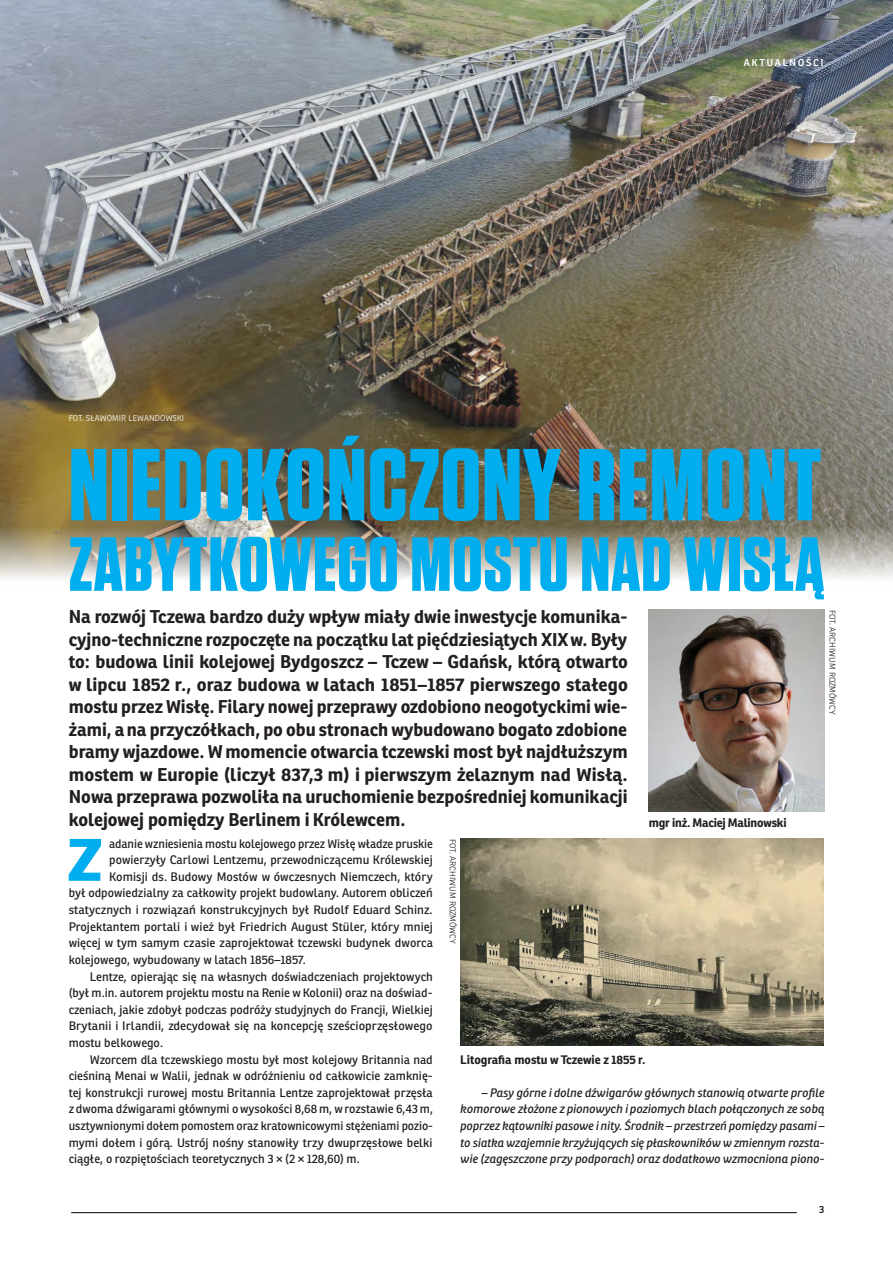
<style>
.page{position:relative;width:893px;height:1263px;background:#fff}
.page>*{position:absolute;margin:0;border:0;box-sizing:border-box;transform-origin:0 0}
.t1{font:700 102px "Tungsten";letter-spacing:.01em;color:#00aeef}
.t2{font:700 76.5px "Tungsten";letter-spacing:.01em;color:#00aeef}
.txt_inicjal{font:800 58.2px "Ronnia";color:#00aeef}
.txt_inicjal-2{font:700 18px/22.5px "Ronnia";color:#231f20;text-align:justify}
.txt{font:12px/16.6px "Ronnia";color:#231f20;text-align:justify}
.txt_inicjal-3{font:12px "Ronnia";color:#231f20}
.txt-2{font:italic 12px/16.6px "Ronnia";color:#231f20;text-align:justify}
.txt_pytanie{font:700 12px "Ronnia";color:#231f20}
.podpis_fot{font:700 12px "Ronnia";letter-spacing:-.02em;color:#231f20}
.t3{font:12px "Ronnia";letter-spacing:.125em;color:#fff}
.fot_autor{font:300 8.25px "Ronnia";letter-spacing:.01em;color:#231f20}
.fot_autor-2{font:300 8.25px "Ronnia";letter-spacing:.01em;color:#fff}
</style>
<div class="page">
<img style="left:0;top:0;width:893px;height:580px">
<hr style="left:71px;top:1212px;width:726px;height:1px;background:#231f20">
<img style="left:649px;top:610px;width:176px;height:201px">
<img style="left:460px;top:839px;width:364px;height:206px">
<p class="fot_autor-2" style="left:69px;top:413px;width:117px">FOT. SŁAWOMIR LEWANDOWSKI</p>
<p class="t3" style="left:744px;top:55px;width:81px">AKTUALNOŚCI</p>
<p class="t1" style="left:69px;top:430px;width:754px">NIEDOKOŃCZONY REMONT</p>
<p class="t2" style="left:69px;top:523px;width:757px">ZABYTKOWEGO MOSTU NAD WISŁĄ</p>
<p class="txt_inicjal-2" style="left:69px;top:606px;width:561px">Na rozwój Tczewa bardzo duży wpływ miały dwie inwestycje komunika&shy;cyjno-techniczne rozpoczęte na początku lat pięćdziesiątych XIX w. Były to: budowa linii kolejowej Bydgoszcz – Tczew – Gdańsk, którą otwarto w lipcu 1852 r., oraz budowa w latach 1851–1857 pierwszego stałego mostu przez Wisłę. Filary nowej przeprawy ozdobiono neogotyckimi wie&shy;żami, ana przyczółkach, po obu stronach wybudowano bogato zdobione bramy wjazdowe. Wmomencie otwarcia tczewski most był najdłuższym mostem w Europie (liczył 837,3 m) i pierwszym żelaznym nad Wisłą.<br>Nowa przeprawa pozwoliła na uruchomienie bezpośredniej komunikacji kolejowej pomiędzy Berlinem i Królewcem.</p>
<p class="podpis_fot" style="left:649px;top:815px;width:139px">mgr inż. Maciej Malinowski</p>
<p class="fot_autor" style="left:837px;top:610px;width:106px;rotate:90deg">FOT. ARCHIWUM ROZMÓWCY</p>
<p class="txt_inicjal" style="left:68px;top:822px;width:36px">Z</p>
<p class="txt_inicjal-3" style="left:109px;top:836px;width:325px">adanie wzniesienia mostu kolejowego przez Wisłę władze pruskie</p>
<p class="fot_autor" style="left:458px;top:839px;width:106px;rotate:90deg">FOT. ARCHIWUM ROZMÓWCY</p>
<p class="txt_inicjal-3" style="left:109px;top:852px;width:325px">powierzyły Carlowi Lentzemu, przewodniczącemu Królewskiej</p>
<p class="txt_inicjal-3" style="left:109px;top:869px;width:325px">Komisji ds. Budowy Mostów w ówczesnych Niemczech, który</p>
<p class="txt_inicjal-3" style="left:69px;top:886px;width:366px">był odpowiedzialny za całkowity projekt budowlany. Autorem obliczeń</p>
<p class="txt_inicjal-3" style="left:69px;top:902px;width:366px">statycznych i rozwiązań konstrukcyjnych był Rudolf Eduard Schinz.</p>
<p class="txt_inicjal-3" style="left:69px;top:919px;width:366px">Projektantem portali i wież był Friedrich August Stüler, który mniej</p>
<p class="txt_inicjal-3" style="left:69px;top:935px;width:366px">więcej w tym samym czasie zaprojektował tczewski budynek dworca</p>
<p class="txt_inicjal-3" style="left:69px;top:952px;width:239px">kolejowego, wybudowany w latach 1856–1857.</p>
<p class="txt" style="left:69px;top:968px;width:366px;text-indent:21px">Lentze, opierając się na własnych doświadczeniach projektowych (był m.in. autorem projektu mostu na Renie w Kolonii) oraz na doświad&shy;czeniach, jakie zdobył podczas podróży studyjnych do Francji, Wielkiej Brytanii i Irlandii, zdecydował się na koncepcję sześcioprzęsłowego mostu belkowego.</p>
<p class="txt" style="left:69px;top:1051px;width:366px;text-indent:21px">Wzorcem dla tczewskiego mostu był most kolejowy Britannia nad cieśniną Menai w Walii, jednak w odróżnieniu od całkowicie zamknię&shy;tej konstrukcji rurowej mostu Britannia Lentze zaprojektował przęsła z dwoma dźwigarami głównymi o wysokości 8,68 m, w rozstawie 6,43 m, usztywnionymi dołem pomostem oraz kratownicowymi stężeniami pozio&shy;mymi dołem i górą. Ustrój nośny stanowiły trzy dwuprzęsłowe belki ciągłe, o rozpiętościach teoretycznych 3 × (2 × 128,60) m.</p>
<p class="txt_pytanie" style="left:460px;top:1052px;width:187px">Litografia mostu w Tczewie z 1855 r.</p>
<p class="txt-2" style="left:460px;top:1084px;width:366px;text-indent:21px">– Pasy górne i dolne dźwigarów głównych stanowią otwarte profile komorowe złożone z pionowych i poziomych blach połączonych ze sobą poprzez kątowniki pasowe i nity. Środnik – przestrzeń pomiędzy pasami – to siatka wzajemnie krzyżujących się płaskowników w zmiennym rozsta&shy;wie (zagęszczone przy podporach) oraz dodatkowo wzmocniona piono-</p>
<p class="txt" style="left:819px;top:1200px;width:7px">3</p>
</div>
